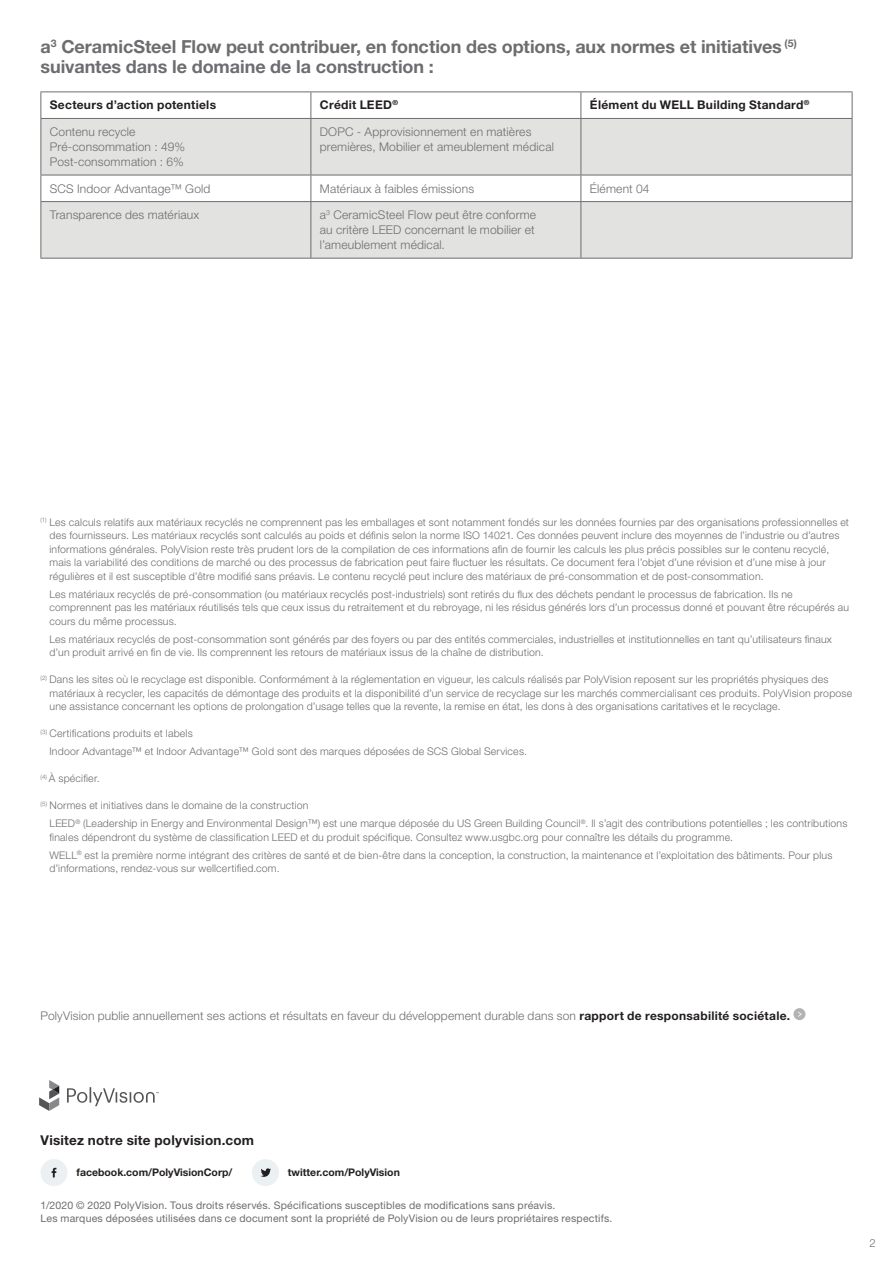
<style>
.page{position:relative;width:893px;height:1263px;background:#fff}
.page>*{position:absolute;margin:0;border:0;box-sizing:border-box;transform-origin:0 0}
._12pt_Headline_-_OFF{font:700 18px/19.5px "Helvetica Neue LT Pro";letter-spacing:-.005em;color:#6c6d70}
.Legal_copy{font:700 13.5px "Helvetica Neue LT Pro";letter-spacing:.02em;color:#231f20}
._8pt_Body_-_OFFSET{font:300 12px/15px "Helvetica Neue LT Pro";letter-spacing:.015em;color:#6c6d70}
.Caption_-_OFFSET{font:300 12px "Helvetica Neue LT Pro";letter-spacing:.015em;color:#6c6d70}
._8pt_bold_subhds_-_O{font:700 12px "Helvetica Neue LT Pro";letter-spacing:.025em;color:#231f20}
.t1{font:300 11.25px "Helvetica Neue LT Pro";color:#717271}
._7pt_Disclaimers_-_O{font:300 10.5px/13.5px "Helvetica Neue LT Pro";letter-spacing:.02em;color:#6c6d70}
._7pt_Disclaimers_red{font:300 10.5px/13.5px "Helvetica Neue LT Pro";letter-spacing:.02em;color:#6c6d70}
.Legal_-_OFFSET{font:10.5px/13.5px "Helvetica Neue LT Pro";letter-spacing:.02em;color:#6c6d70}
.Footer_Info{font:700 10.5px "Helvetica Neue LT Pro";color:#231f20}
.s1{font-weight:700;color:#231f20}
</style>
<div class="page">
<svg style="left:41px;top:119px;width:811px;height:139px;fill:#e2e2e0"></svg>
<hr style="left:40px;top:92px;width:271px;height:1px;background:#6c6d70">
<svg style="left:40px;top:92px;width:1px;height:26px"></svg>
<hr style="left:311px;top:92px;width:270px;height:1px;background:#6c6d70">
<svg style="left:310px;top:92px;width:1px;height:26px"></svg>
<hr style="left:581px;top:92px;width:271px;height:1px;background:#6c6d70">
<svg style="left:580px;top:92px;width:1px;height:26px"></svg>
<svg style="left:852px;top:92px;width:1px;height:26px"></svg>
<hr style="left:40px;top:118px;width:271px;height:1px;background:#6c6d70">
<hr style="left:40px;top:119px;width:1px;height:56px;background:#6c6d70">
<hr style="left:311px;top:118px;width:270px;height:1px;background:#6c6d70">
<hr style="left:310px;top:119px;width:1px;height:56px;background:#6c6d70">
<hr style="left:581px;top:118px;width:271px;height:1px;background:#6c6d70">
<hr style="left:580px;top:119px;width:1px;height:56px;background:#6c6d70">
<hr style="left:852px;top:119px;width:1px;height:56px;background:#6c6d70">
<hr style="left:40px;top:175px;width:271px;height:1px;background:#6c6d70">
<svg style="left:40px;top:175px;width:1px;height:26px"></svg>
<hr style="left:311px;top:175px;width:270px;height:1px;background:#6c6d70">
<svg style="left:310px;top:175px;width:1px;height:26px"></svg>
<hr style="left:581px;top:175px;width:271px;height:1px;background:#6c6d70">
<svg style="left:580px;top:175px;width:1px;height:26px"></svg>
<svg style="left:852px;top:175px;width:1px;height:26px"></svg>
<hr style="left:40px;top:201px;width:271px;height:1px;background:#6c6d70">
<hr style="left:40px;top:202px;width:1px;height:56px;background:#6c6d70">
<hr style="left:311px;top:201px;width:270px;height:1px;background:#6c6d70">
<hr style="left:310px;top:202px;width:1px;height:56px;background:#6c6d70">
<hr style="left:581px;top:201px;width:271px;height:1px;background:#6c6d70">
<hr style="left:580px;top:202px;width:1px;height:56px;background:#6c6d70">
<hr style="left:852px;top:202px;width:1px;height:56px;background:#6c6d70">
<hr style="left:40px;top:258px;width:271px;height:1px;background:#6c6d70">
<hr style="left:311px;top:258px;width:270px;height:1px;background:#6c6d70">
<hr style="left:581px;top:258px;width:271px;height:1px;background:#6c6d70">
<svg style="left:39px;top:1080px;width:20px;height:31px"></svg>
<svg style="left:67px;top:1087px;width:92px;height:19px"></svg>
<svg style="left:793px;top:1008px;width:12px;height:12px"></svg>
<div style="left:40px;top:1159px;width:28px;height:27px;background:#ebf0f2;border-radius:50%"></div>
<svg style="left:52px;top:1168px;width:4px;height:9px"></svg>
<div style="left:252px;top:1159px;width:27px;height:27px;background:#ebf0f2;border-radius:50%"></div>
<svg style="left:261px;top:1168px;width:10px;height:9px"></svg>
<p class="_12pt_Headline_-_OFF" style="left:40px;top:37px;width:758px">a<sup>3</sup> CeramicSteel Flow peut contribuer, en fonction des options, aux normes et initiatives <sup>(5) </sup>suivantes dans le domaine de la construction :</p>
<p class="_8pt_bold_subhds_-_O" style="left:50px;top:98px;width:168px">Secteurs d’action potentiels</p>
<p class="_8pt_bold_subhds_-_O" style="left:320px;top:98px;width:80px">Crédit LEED<sup>®</sup></p>
<p class="_8pt_bold_subhds_-_O" style="left:590px;top:98px;width:221px">Élément du WELL Building Standard<sup>®</sup></p>
<p class="_8pt_Body_-_OFFSET" style="left:50px;top:124px;width:87px">Contenu recycle</p>
<p class="_8pt_Body_-_OFFSET" style="left:50px;top:139px;width:137px">Pré-consommation : 49%</p>
<p class="_8pt_Body_-_OFFSET" style="left:50px;top:154px;width:135px">Post-consommation : 6%</p>
<p class="_8pt_Body_-_OFFSET" style="left:320px;top:124px;width:236px">DOPC - Approvisionnement en matières premières, Mobilier et ameublement médical</p>
<p class="_8pt_Body_-_OFFSET" style="left:50px;top:181px;width:162px">SCS Indoor Advantage™ Gold</p>
<p class="_8pt_Body_-_OFFSET" style="left:320px;top:181px;width:156px">Matériaux à faibles émissions</p>
<p class="_8pt_Body_-_OFFSET" style="left:590px;top:181px;width:61px">Élément 04</p>
<p class="_8pt_Body_-_OFFSET" style="left:50px;top:207px;width:151px">Transparence des matériaux</p>
<p class="_8pt_Body_-_OFFSET" style="left:320px;top:207px;width:218px">a<sup>3</sup> CeramicSteel Flow peut être conforme au critère LEED concernant le mobilier et l’ameublement médical.</p>
<p class="_7pt_Disclaimers_-_O" style="left:50px;top:515px;width:801px;text-indent:-9px"><sup>(1)</sup> Les calculs relatifs aux matériaux recyclés ne comprennent pas les emballages et sont notamment fondés sur les données fournies par des organisations professionnelles et des fournisseurs. Les matériaux recyclés sont calculés au poids et définis selon la norme ISO 14021. Ces données peuvent inclure des moyennes de l’industrie ou d’autres informations générales. PolyVision reste très prudent lors de la compilation de ces informations afin de fournir les calculs les plus précis possibles sur le contenu recyclé, mais la variabilité des conditions de marché ou des processus de fabrication peut faire fluctuer les résultats. Ce document fera l’objet d’une révision et d’une mise à jour régulières et il est susceptible d’être modifié sans préavis. Le contenu recyclé peut inclure des matériaux de pré-consommation et de post-consommation.</p>
<p class="_7pt_Disclaimers_-_O" style="left:49px;top:587px;width:801px">Les matériaux recyclés de pré-consommation (ou matériaux recyclés post-industriels) sont retirés du flux des déchets pendant le processus de fabrication. Ils ne comprennent pas les matériaux réutilisés tels que ceux issus du retraitement et du rebroyage, ni les résidus générés lors d’un processus donné et pouvant être récupérés au cours du même processus.</p>
<p class="_7pt_Disclaimers_-_O" style="left:49px;top:632px;width:784px">Les matériaux recyclés de post-consommation sont générés par des foyers ou par des entités commerciales, industrielles et institutionnelles en tant qu’utilisateurs finaux d’un produit arrivé en fin de vie. Ils comprennent les retours de matériaux issus de la chaîne de distribution.</p>
<p class="_7pt_Disclaimers_-_O" style="left:50px;top:673px;width:804px;text-indent:-9px"><sup>(2)</sup> Dans les sites où le recyclage est disponible. Conformément à la réglementation en vigueur, les calculs réalisés par PolyVision reposent sur les propriétés physiques des matériaux à recycler, les capacités de démontage des produits et la disponibilité d’un service de recyclage sur les marchés commercialisant ces produits. PolyVision propose une assistance concernant les options de prolongation d’usage telles que la revente, la remise en état, les dons à des organisations caritatives et le recyclage.</p>
<p class="_7pt_Disclaimers_red" style="left:40px;top:727px;width:154px"><sup>(3)</sup> Certifications produits et labels</p>
<p class="_7pt_Disclaimers_red" style="left:50px;top:745px;width:479px">Indoor Advantage™ et Indoor Advantage™ Gold sont des marques déposées de SCS Global Services.</p>
<p class="_7pt_Disclaimers_red" style="left:40px;top:772px;width:61px"><sup>(4)</sup> À spécifier.</p>
<p class="_7pt_Disclaimers_red" style="left:40px;top:799px;width:269px"><sup>(5)</sup> Normes et initiatives dans le domaine de la construction</p>
<p class="_7pt_Disclaimers_red" style="left:50px;top:817px;width:799px">LEED<sup>®</sup> (Leadership in Energy and Environmental Design™) est une marque déposée du US Green Building Council<sup>®</sup>. Il s’agit des contributions potentielles ; les contributions finales dépendront du système de classification LEED et du produit spécifique. Consultez www.usgbc.org pour connaître les détails du programme.</p>
<p class="_7pt_Disclaimers_red" style="left:49px;top:848px;width:784px">WELL<sup>®</sup> est la première norme intégrant des critères de santé et de bien-être dans la conception, la construction, la maintenance et l’exploitation des bâtiments. Pour plus d’informations, rendez-vous sur wellcertified.com.</p>
<p class="Caption_-_OFFSET" style="left:40px;top:1008px;width:751px">PolyVision publie annuellement ses actions et résultats en faveur du développement durable dans son <span class="s1">rapport de responsabilité sociétale.</span></p>
<p class="Legal_copy" style="left:40px;top:1132px;width:215px">Visitez notre site polyvision.com</p>
<p class="Footer_Info" style="left:76px;top:1166px;width:157px">facebook.com/PolyVisionCorp/</p>
<p class="Footer_Info" style="left:288px;top:1166px;width:113px">twitter.com/PolyVision</p>
<p class="Legal_-_OFFSET" style="left:40px;top:1198px;width:573px">1/2020 © 2020 PolyVision. Tous droits réservés. Spécifications susceptibles de modifications sans préavis.<br>Les marques déposées utilisées dans ce document sont la propriété de PolyVision ou de leurs propriétaires respectifs.</p>
<p class="t1" style="left:870px;top:1236px;width:8px">2</p>
</div>
